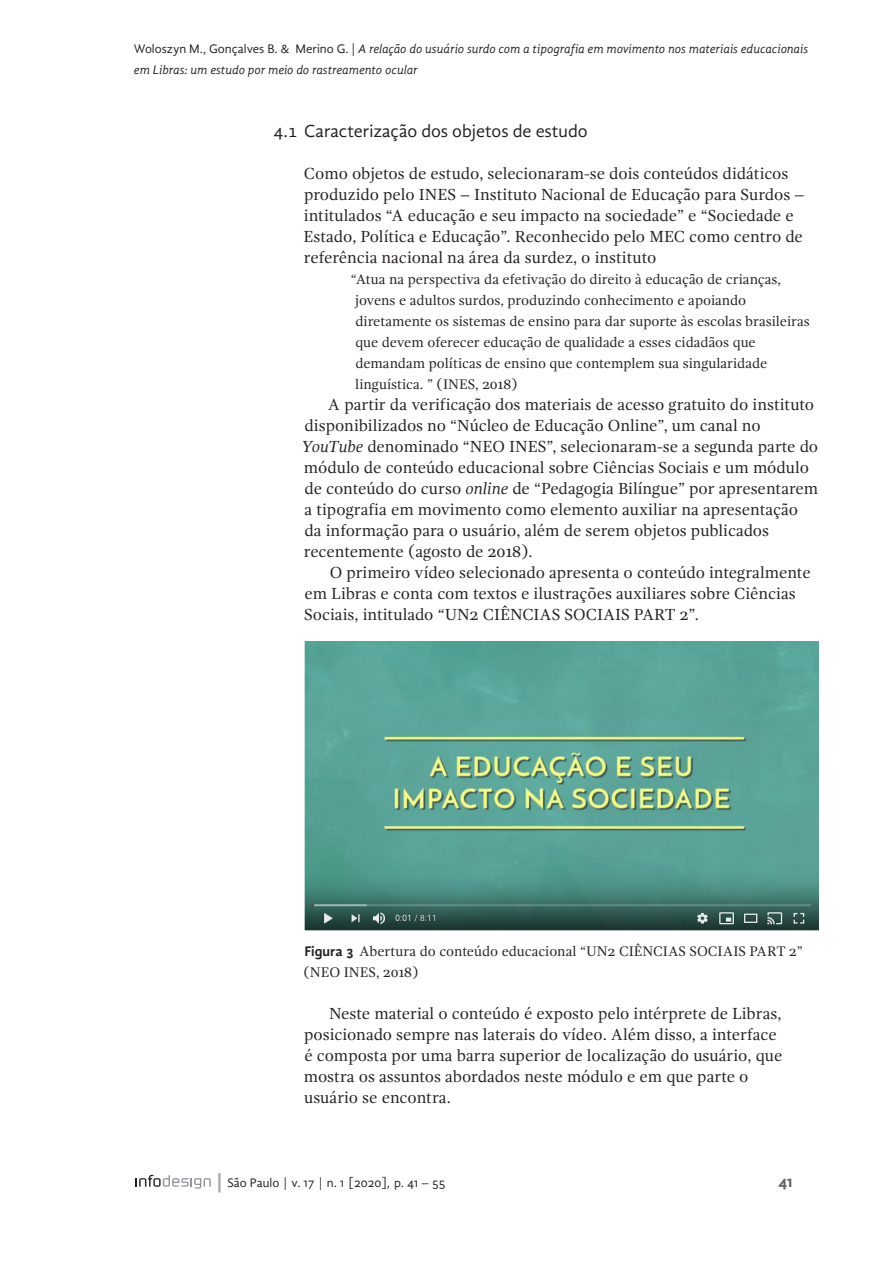
<style>
.page{position:relative;width:893px;height:1263px;background:#fff}
.page>*{position:absolute;margin:0;border:0;box-sizing:border-box;transform-origin:0 0}
.t1{font:18px "Gandhi Sans";color:#231f20}
.PT_Corpo_de_texto{font:16.5px/21px "Gandhi Serif";color:#231f20}
.t2{font:700 16.5px "Gandhi Sans";color:#636366}
.PT_Citação_Longa{font:14.25px/21px "Gandhi Serif";color:#231f20}
.t3{font:italic 12.75px/21px "Gandhi Sans";color:#231f20}
.t4{font:12.75px "Gandhi Sans";color:#231f20}
.s1{font-style:normal}
.s2{font-style:italic}
.s3{font-family:"Gandhi Sans";font-weight:700}
.s4{font-size:19.2px;color:#a8a9ad}
</style>
<div class="page">
<svg style="left:136px;top:1175px;width:75px;height:13px"></svg>
<img style="left:304px;top:641px;width:515px;height:290px">
<p class="t3" style="left:134px;top:38px;width:676px"><span class="s1">Woloszyn M., Gonçalves B. &amp; Merino G. |</span> A relação do usuário surdo com a tipografia em movimento nos materiais educacionais em Libras: um estudo por meio do rastreamento ocular</p>
<p class="t1" style="left:274px;top:120px;width:316px">4.1 Caracterização dos objetos de estudo</p>
<p class="PT_Corpo_de_texto" style="left:303px;top:163px;width:502px">Como objetos de estudo, selecionaram-se dois conteúdos didáticos produzido pelo INES – Instituto Nacional de Educação para Surdos – intitulados “A educação e seu impacto na sociedade” e “Sociedade e Estado, Política e Educação”. Reconhecido pelo MEC como centro de referência nacional na área da surdez, o instituto</p>
<p class="PT_Citação_Longa" style="left:355px;top:268px;width:456px;text-indent:-4px">“Atua na perspectiva da efetivação do direito à educação de crianças, jovens e adultos surdos, produzindo conhecimento e apoiando diretamente os sistemas de ensino para dar suporte às escolas brasileiras que devem oferecer educação de qualidade a esses cidadãos que demandam políticas de ensino que contemplem sua singularidade linguística. ” (INES, 2018)</p>
<p class="PT_Corpo_de_texto" style="left:301px;top:394px;width:518px;text-indent:27px">A partir da verificação dos materiais de acesso gratuito do instituto disponibilizados no “Núcleo de Educação Online”, um canal no <span class="s2">YouTube</span> denominado “NEO INES”, selecionaram-se a segunda parte do módulo de conteúdo educacional sobre Ciências Sociais e um módulo de conteúdo do curso <span class="s2">online</span> de “Pedagogia Bilíngue” por apresentarem a tipografia em movimento como elemento auxiliar na apresentação<br>da informação para o usuário, além de serem objetos publicados recentemente (agosto de 2018).</p>
<p class="PT_Corpo_de_texto" style="left:304px;top:562px;width:508px;text-indent:25px">O primeiro vídeo selecionado apresenta o conteúdo integralmente em Libras e conta com textos e ilustrações auxiliares sobre Ciências<br>Sociais, intitulado “UN2 CIÊNCIAS SOCIAIS PART 2”.</p>
<p class="PT_Citação_Longa" style="left:303px;top:940px;width:501px"><span class="s3">Figura 3</span> Abertura do conteúdo educacional “UN2 CIÊNCIAS SOCIAIS PART 2” (NEO INES, 2018)</p>
<p class="PT_Corpo_de_texto" style="left:304px;top:1003px;width:480px;text-indent:25px">Neste material o conteúdo é exposto pelo intérprete de Libras, posicionado sempre nas laterais do vídeo. Além disso, a interface é composta por uma barra superior de localização do usuário, que mostra os assuntos abordados neste módulo e em que parte o usuário se encontra.</p>
<p class="t4" style="left:214px;top:1175px;width:233px"><span class="s4">|</span>São Paulo | v. 17 | n. 1 [2020], p. 41 – 55</p>
<p class="t2" style="left:778px;top:1171px;width:16px">41</p>
</div>
